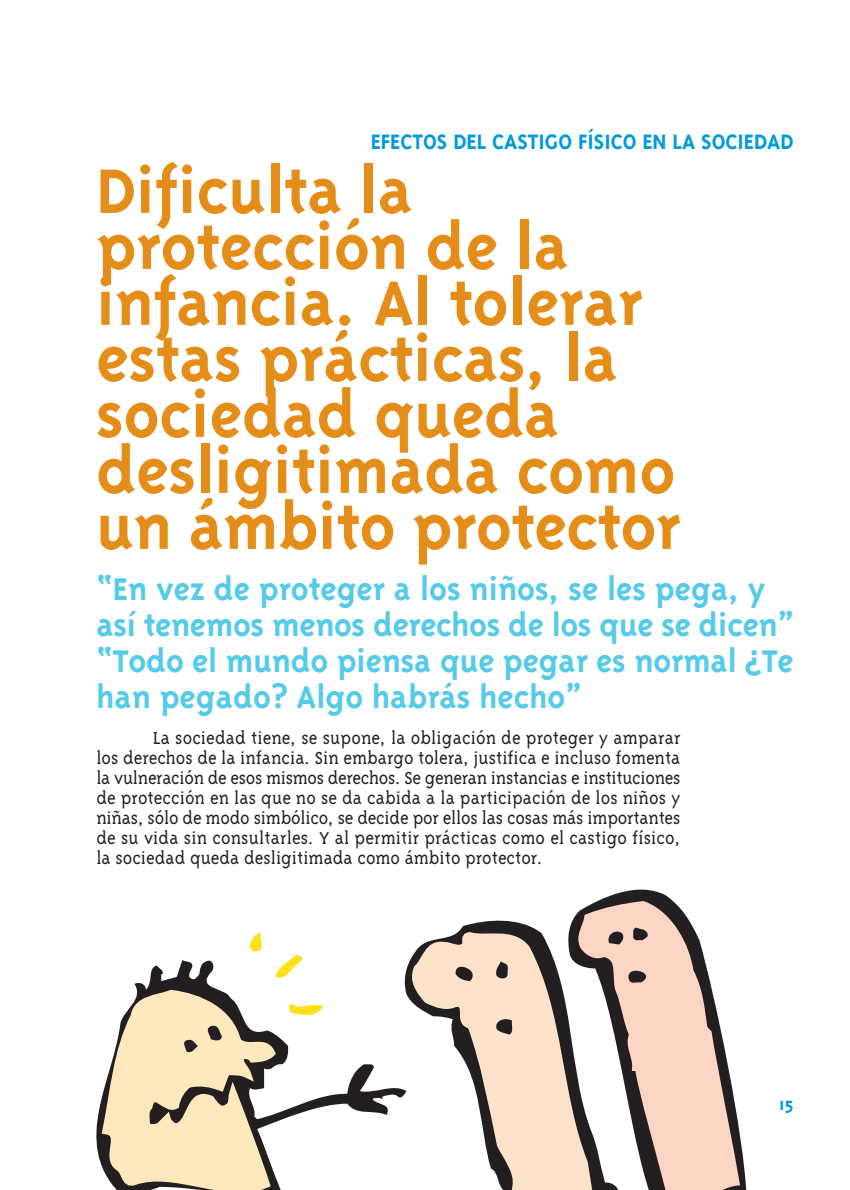
<style>
.page{position:relative;width:850px;height:1190px;background:#fff}
.page>*{position:absolute;margin:0;border:0;box-sizing:border-box;transform-origin:0 0}
.t1{font:700 72px/56px "Triplex";color:#e48d19}
.t2{font:700 36px/36px "Triplex";letter-spacing:-.005em;color:#55cae9}
.t3{font:700 24px "Triplex";color:#009bda}
.t4{font:300 20px/20px "Triplex Serif";color:#231f20;text-align:justify}
.t5{font:700 20px "Triplex";color:#009bda}
</style>
<div class="page">
<svg style="left:575px;top:889px;width:172px;height:301px"></svg>
<svg style="left:577px;top:897px;width:168px;height:293px;fill:#fcd5c4"></svg>
<svg style="left:406px;top:916px;width:214px;height:274px"></svg>
<svg style="left:631px;top:928px;width:18px;height:14px"></svg>
<svg style="left:606px;top:928px;width:19px;height:17px"></svg>
<svg style="left:411px;top:928px;width:186px;height:262px;fill:#fee3cc"></svg>
<svg style="left:96px;top:972px;width:310px;height:174px"></svg>
<svg style="left:494px;top:961px;width:16px;height:18px"></svg>
<svg style="left:454px;top:961px;width:19px;height:20px"></svg>
<svg style="left:625px;top:967px;width:22px;height:18px"></svg>
<svg style="left:494px;top:1017px;width:21px;height:18px"></svg>
<svg style="left:97px;top:932px;width:226px;height:258px"></svg>
<p class="t3" style="left:371px;top:132px;width:425px">EFECTOS DEL CASTIGO FÍSICO EN LA SOCIEDAD</p>
<h1 class="t1" style="left:96px;top:168px;width:586px">Dificulta la protección de la infancia. Al tolerar estas prácticas, la sociedad queda desligitimada como un ámbito protector</h1>
<h2 class="t2" style="left:96px;top:573px;width:699px">“En vez de proteger a los niños, se les pega, y así tenemos menos derechos de los que se dicen” “Todo el mundo piensa que pegar es normal ¿Te han pegado? Algo habrás hecho”</h2>
<p class="t4" style="left:96px;top:729px;width:586px;text-indent:57px">La sociedad tiene, se supone, la obligación de proteger y amparar los derechos de la infancia. Sin embargo tolera, justifica e incluso fomenta la vulneración de esos mismos derechos. Se generan instancias e instituciones de protección en las que no se da cabida a la participación de los niños y niñas, sólo de modo simbólico, se decide por ellos las cosas más importantes de su vida sin consultarles. Y al permitir prácticas como el castigo físico, la sociedad queda desligitimada como ámbito protector.</p>
<p class="t5" style="left:779px;top:1095px;width:16px">15</p>
</div>
